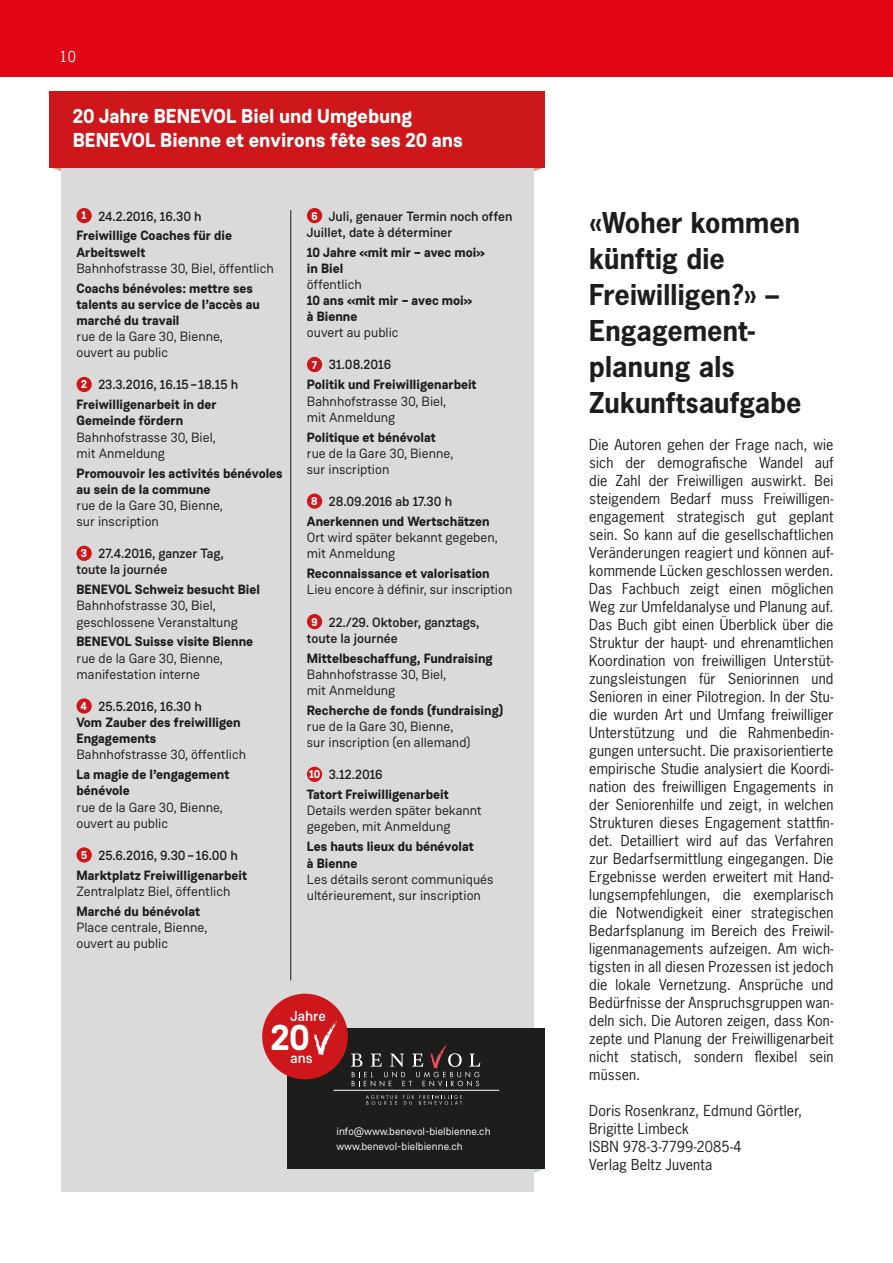
<style>
.page{position:relative;width:893px;height:1263px;background:#fff}
.page>*{position:absolute;margin:0;border:0;box-sizing:border-box;transform-origin:0 0}
.t1{font:700 36.3px "Weissenhof Grotesk";color:#fff}
.t2{font:700 27px/36px "News Gothic";letter-spacing:.005em;color:#1d1d1b}
.t3{font:700 20.1px/24.2px "Weissenhof Grotesk";color:#fff}
.t4{font:500 14.55px "Weissenhof Grotesk";color:#fff}
.t5{font:14.25px/18px "News Gothic";letter-spacing:.01em;color:#1d1d1b;text-align:justify}
.t6{font:14.25px "News Gothic";color:#fff}
.t7{font:700 13.5px/16px "Weissenhof Grotesk";color:#1d1d1b}
.t8{font:13.5px/16px "Weissenhof Grotesk";color:#1d1d1b}
.t9{font:500 13.5px/16px "Weissenhof Grotesk";color:#1d1d1b}
.t10{font:10.8px/14.9px "Weissenhof Grotesk";color:#fff}
.s1{font-size:11.4px;color:#fff}
.s2{font-weight:500}
.s3{font-weight:700;font-size:11.4px;color:#fff}
</style>
<div class="page">
<div style="left:0;top:0;width:893px;height:77px;background:#e30614"></div>
<svg style="left:534px;top:167px;width:11px;height:4px"></svg>
<svg style="left:534px;top:1168px;width:11px;height:5px"></svg>
<svg style="left:50px;top:167px;width:11px;height:4px"></svg>
<div style="left:61px;top:102px;width:473px;height:1090px;background:#dadada"></div>
<div style="left:77px;top:208px;width:15px;height:15px;background:#cd171a;border-radius:50%"></div>
<div style="left:77px;top:377px;width:15px;height:15px;background:#cd171a;border-radius:50%"></div>
<div style="left:77px;top:546px;width:15px;height:15px;background:#cd171a;border-radius:50%"></div>
<div style="left:77px;top:698px;width:15px;height:16px;background:#cd171a;border-radius:50%"></div>
<div style="left:77px;top:847px;width:15px;height:15px;background:#cd171a;border-radius:50%"></div>
<div style="left:307px;top:208px;width:15px;height:15px;background:#cd171a;border-radius:50%"></div>
<div style="left:307px;top:357px;width:15px;height:15px;background:#cd171a;border-radius:50%"></div>
<div style="left:307px;top:493px;width:15px;height:16px;background:#cd171a;border-radius:50%"></div>
<div style="left:307px;top:614px;width:15px;height:15px;background:#cd171a;border-radius:50%"></div>
<div style="left:307px;top:767px;width:15px;height:15px;background:#cd171a;border-radius:50%"></div>
<div style="left:50px;top:91px;width:495px;height:76px;background:#cd171a"></div>
<div style="left:288px;top:1028px;width:257px;height:140px;background:#1d1d1b"></div>
<div style="left:262px;top:994px;width:86px;height:85px;background:#cd171a;border-radius:50%"></div>
<svg style="left:314px;top:1020px;width:23px;height:35px"></svg>
<hr style="left:333px;top:1090px;width:166px;height:1px;background:#fff">
<svg style="left:351px;top:1043px;width:129px;height:43px"></svg>
<svg style="left:366px;top:1095px;width:31px;height:10px"></svg>
<svg style="left:403px;top:1094px;width:59px;height:11px"></svg>
<hr style="left:290px;top:210px;width:1px;height:770px;background:#1d1d1b">
<p class="t6" style="left:60px;top:48px;width:18px">10</p>
<h3 class="t3" style="left:73px;top:104px;width:392px">20 Jahre BENEVOL Biel und Umgebung<br>BENEVOL Bienne et environs fête ses 20 ans</h3>
<p class="t7" style="left:77px;top:206px;width:157px;line-height:20px;text-indent:5px"><span class="s1">1</span> <span class="s2">24.2.2016, 16.30 h<br></span>Freiwillige Coaches für die</p>
<p class="t7" style="left:77px;top:244px;width:71px">Arbeitswelt</p>
<p class="t8" style="left:77px;top:260px;width:199px">Bahnhofstrasse 30, Biel, öffentlich</p>
<p class="t7" style="left:77px;top:280px;width:185px">Coachs bénévoles: mettre ses talents au service de l’accès au marché du travail</p>
<p class="t8" style="left:77px;top:328px;width:148px">rue de la Gare 30, Bienne, ouvert au public</p>
<p class="t7" style="left:77px;top:375px;width:163px;line-height:20px;text-indent:5px"><span class="s1">2</span> <span class="s2">23.3.2016, 16.15–18.15 h<br></span>Freiwilligenarbeit in der</p>
<p class="t7" style="left:77px;top:413px;width:108px">Gemeinde fördern</p>
<p class="t8" style="left:77px;top:429px;width:141px">Bahnhofstrasse 30, Biel, mit Anmeldung</p>
<p class="t7" style="left:77px;top:465px;width:208px">Promouvoir les activités bénévoles au sein de la commune</p>
<p class="t8" style="left:77px;top:497px;width:148px">rue de la Gare 30, Bienne, sur inscription</p>
<p class="t9" style="left:77px;top:546px;width:149px;text-indent:4px"><span class="s3">3</span> 27.4.2016, ganzer Tag, toute la journée</p>
<p class="t7" style="left:77px;top:582px;width:185px">BENEVOL Schweiz besucht Biel</p>
<p class="t8" style="left:77px;top:598px;width:163px">Bahnhofstrasse 30, Biel, geschlossene Veranstaltung</p>
<p class="t7" style="left:77px;top:634px;width:178px">BENEVOL Suisse visite Bienne</p>
<p class="t8" style="left:77px;top:650px;width:148px">rue de la Gare 30, Bienne, manifestation interne</p>
<p class="t7" style="left:77px;top:698px;width:166px"><span class="s1">4</span> <span class="s2">25.5.2016, 16.30 h<br></span>Vom Zauber des freiwilligen<br>Engagements</p>
<p class="t8" style="left:77px;top:747px;width:171px">Bahnhofstrasse 30, öffentlich</p>
<p class="t7" style="left:77px;top:767px;width:155px">La magie de l’engagement bénévole</p>
<p class="t8" style="left:77px;top:799px;width:148px">rue de la Gare 30, Bienne, ouvert au public</p>
<p class="t7" style="left:77px;top:845px;width:172px;line-height:20px;text-align:center"><span class="s1">5</span> <span class="s2">25.6.2016, 9.30–16.00 h<br></span>Marktplatz Freiwilligenarbeit</p>
<p class="t8" style="left:77px;top:883px;width:156px">Zentralplatz Biel, öffentlich</p>
<p class="t7" style="left:77px;top:903px;width:125px">Marché du bénévolat</p>
<p class="t8" style="left:77px;top:919px;width:132px">Place centrale, Bienne, ouvert au public</p>
<p class="t9" style="left:307px;top:208px;width:207px;text-indent:5px"><span class="s3">6</span> Juli, genauer Termin noch offen<br>Juillet, date à déterminer</p>
<p class="t7" style="left:307px;top:244px;width:179px">10 Jahre «mit mir – avec moi» in Biel</p>
<p class="t8" style="left:307px;top:276px;width:57px">öffentlich</p>
<p class="t7" style="left:307px;top:292px;width:167px">10 ans «mit mir – avec moi» à Bienne</p>
<p class="t8" style="left:307px;top:324px;width:93px">ouvert au public</p>
<p class="t7" style="left:307px;top:355px;width:171px;line-height:20px;text-indent:5px"><span class="s1">7</span> <span class="s2">31.08.2016<br></span>Politik und Freiwilligenarbeit</p>
<p class="t8" style="left:307px;top:393px;width:141px">Bahnhofstrasse 30, Biel, mit Anmeldung</p>
<p class="t7" style="left:307px;top:429px;width:131px">Politique et bénévolat</p>
<p class="t8" style="left:307px;top:445px;width:148px">rue de la Gare 30, Bienne, sur inscription</p>
<p class="t7" style="left:307px;top:492px;width:184px;line-height:20px;text-indent:4px"><span class="s1">8</span> <span class="s2">28.09.2016 ab 17.30 h<br></span>Anerkennen und Wertschätzen</p>
<p class="t8" style="left:307px;top:529px;width:192px">Ort wird später bekannt gegeben, mit Anmeldung</p>
<p class="t7" style="left:307px;top:566px;width:184px">Reconnaissance et valorisation</p>
<p class="t8" style="left:307px;top:581px;width:207px">Lieu encore à définir, sur inscription</p>
<p class="t9" style="left:307px;top:614px;width:174px;text-indent:5px"><span class="s3">9</span> 22./29. Oktober, ganztags, toute la journée</p>
<p class="t7" style="left:307px;top:650px;width:187px">Mittelbeschaffung, Fundraising</p>
<p class="t8" style="left:307px;top:666px;width:141px">Bahnhofstrasse 30, Biel, mit Anmeldung</p>
<p class="t7" style="left:307px;top:702px;width:198px">Recherche de fonds (fundraising)</p>
<p class="t8" style="left:307px;top:718px;width:165px">rue de la Gare 30, Bienne, sur inscription (en allemand)</p>
<p class="t7" style="left:307px;top:765px;width:144px;line-height:20px"><span class="s1">10</span> <span class="s2">3.12.2016<br></span>Tatort Freiwilligenarbeit</p>
<p class="t8" style="left:307px;top:803px;width:176px">Details werden später bekannt gegeben, mit Anmeldung</p>
<p class="t7" style="left:307px;top:839px;width:168px">Les hauts lieux du bénévolat à Bienne</p>
<p class="t8" style="left:307px;top:871px;width:188px">Les détails seront communiqués ultérieurement, sur inscription</p>
<p class="t4" style="left:291px;top:1006px;width:37px">Jahre</p>
<p class="t4" style="left:291px;top:1049px;width:24px">ans</p>
<h1 class="t1" style="left:271px;top:1014px;width:41px">20</h1>
<p class="t10" style="left:336px;top:1124px;width:156px">info@www.benevol-bielbienne.ch www.benevol-bielbienne.ch</p>
<h2 class="t2" style="left:589px;top:205px;width:214px">«Woher kommen künftig die<br>Freiwilligen?» –<br>Engagement&shy;planung als<br>Zukunftsaufgabe</h2>
<p class="t5" style="left:589px;top:436px;width:246px">Die Autoren gehen der Frage nach, wie sich der demografische Wandel auf die Zahl der Freiwilligen auswirkt. Bei steigendem Bedarf muss Freiwilligen&shy;engagement strategisch gut geplant sein. So kann auf die gesellschaftlichen Veränderungen reagiert und können auf&shy;kommende Lücken geschlossen werden.<br>Das Fachbuch zeigt einen möglichen Weg zur Umfeldanalyse und Planung auf.<br>Das Buch gibt einen Überblick über die Struktur der haupt- und ehrenamtlichen Koordination von freiwilligen Unterstüt&shy;zungsleistungen für Seniorinnen und Senioren in einer Pilotregion. In der Stu&shy;die wurden Art und Umfang freiwilliger Unterstützung und die Rahmenbedin&shy;gungen untersucht. Die praxisorientierte empirische Studie analysiert die Koordi&shy;nation des freiwilligen Engagements in der Seniorenhilfe und zeigt, in welchen Strukturen dieses Engagement stattfin&shy;det. Detailliert wird auf das Verfahren zur Bedarfsermittlung eingegangen. Die Ergebnisse werden erweitert mit Hand&shy;lungsempfehlungen, die exemplarisch die Notwendigkeit einer strategischen Bedarfsplanung im Bereich des Freiwil&shy;ligenmanagements aufzeigen. Am wich&shy;tigsten in all diesen Prozessen ist jedoch die lokale Vernetzung. Ansprüche und Bedürfnisse der Anspruchsgruppen wan&shy;deln sich. Die Autoren zeigen, dass Kon&shy;zepte und Planung der Freiwilligenarbeit nicht statisch, sondern flexibel sein müssen.</p>
<p class="t5" style="left:589px;top:1101px;width:215px;text-align:left">Doris Rosenkranz, Edmund Görtler,<br>Brigitte Limbeck<br>ISBN 978-3-7799-2085-4<br>Verlag Beltz Juventa</p>
</div>
